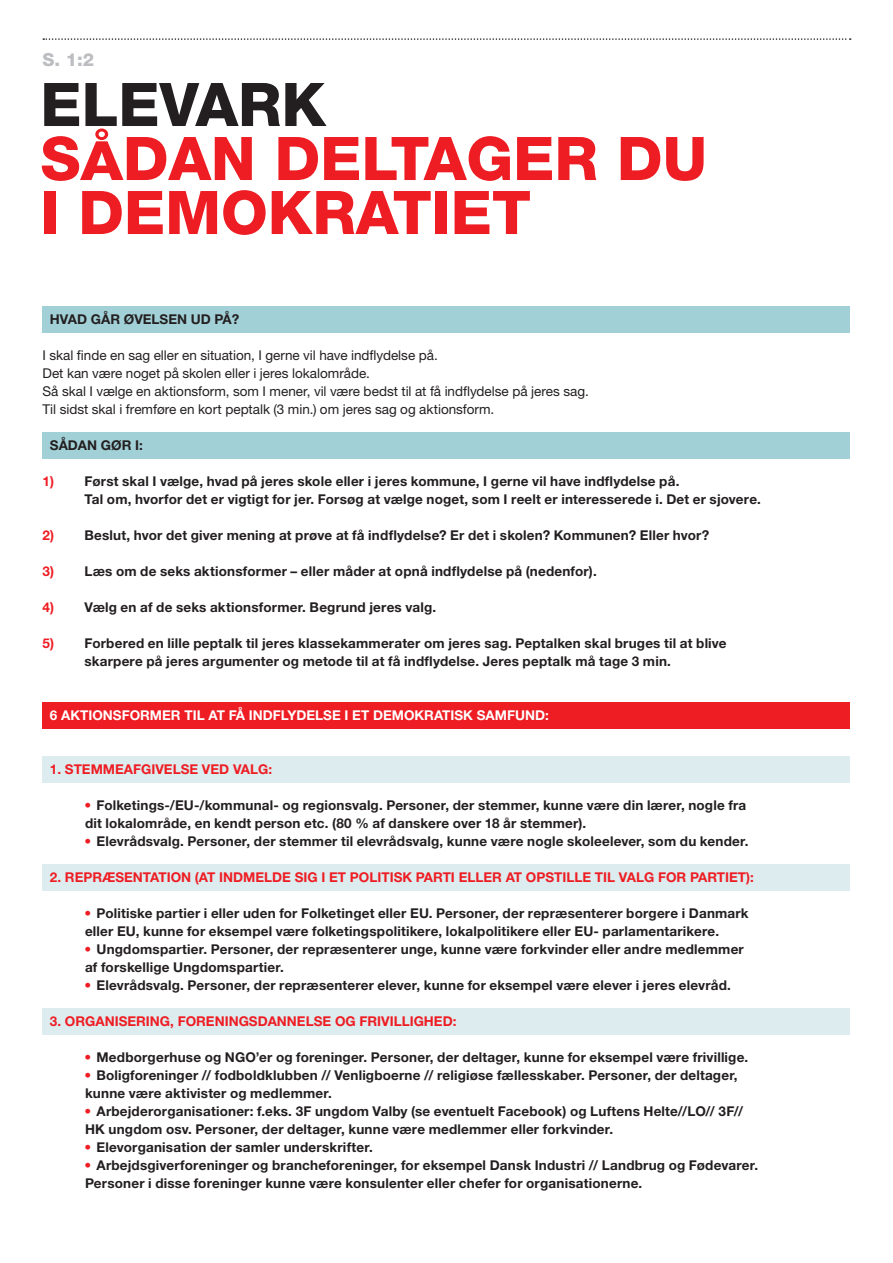
<style>
.page{position:relative;width:893px;height:1263px;background:#fff}
.page>*{position:absolute;margin:0;border:0;box-sizing:border-box;transform-origin:0 0}
.t1{font:800 60.15px/54px "Helvetica Neue LT Std";color:#ee1d23}
.t2{font:800 18px "Helvetica Neue LT Std";color:#bcbdc0}
.t3{font:700 13.5px/18px "Helvetica Neue LT Std";letter-spacing:.01em;color:#231f20}
.t4{font:13.5px/18px "Helvetica Neue LT Std";color:#231f20}
.t5{font:700 13.5px "Helvetica Neue LT Std";color:#ee1d23}
.t6{font:700 13.5px "Helvetica Neue LT Std";color:#fff}
.s1{color:#231f20}
.s2{font-size:54.15px}
.s3{color:#ee1d23}
</style>
<div class="page">
<svg style="left:43px;top:38px;width:808px;height:2px"></svg>
<div style="left:43px;top:306px;width:807px;height:26px;background:#a2d0d7"></div>
<div style="left:43px;top:432px;width:807px;height:26px;background:#a2d0d7"></div>
<div style="left:43px;top:756px;width:807px;height:26px;background:#dcecef"></div>
<div style="left:43px;top:864px;width:807px;height:26px;background:#dcecef"></div>
<div style="left:43px;top:1008px;width:807px;height:26px;background:#dcecef"></div>
<div style="left:43px;top:702px;width:807px;height:26px;background:#ee1d23"></div>
<h2 class="t2" style="left:43px;top:49px;width:53px">S. 1:2</h2>
<h1 class="t1" style="left:40px;top:77px;width:668px"><span class="s1">ELEVARK<br></span>S<span class="s2">Å</span>DAN DELTAGER DU<br>I DEMOKRATIET</h1>
<p class="t3" style="left:50px;top:310px;width:191px">Hvad går øvelsen ud på?</p>
<p class="t4" style="left:43px;top:346px;width:548px">I skal finde en sag eller en situation, I gerne vil have indflydelse på.<br>Det kan være noget på skolen eller i jeres lokalområde.<br>Så skal I vælge en aktionsform, som I mener, vil være bedst til at få indflydelse på jeres sag.<br>Til sidst skal i fremføre en kort peptalk (3 min.) om jeres sag og aktionsform.</p>
<p class="t3" style="left:50px;top:436px;width:95px">Sådan gør I:</p>
<p class="t3" style="left:85px;top:472px;width:678px;text-indent:-42px"><span class="s3">1)</span> Først skal I vælge, hvad på jeres skole eller i jeres kommune, I gerne vil have indflydelse på.<br>Tal om, hvorfor det er vigtigt for jer. Forsøg at vælge noget, som I reelt er interesserede i. Det er sjovere.</p>
<p class="t3" style="left:43px;top:526px;width:668px"><span class="s3">2)</span> Beslut, hvor det giver mening at prøve at få indflydelse? Er det i skolen? Kommunen? Eller hvor?</p>
<p class="t3" style="left:43px;top:562px;width:556px"><span class="s3">3)</span> Læs om de seks aktionsformer – eller måder at opnå indflydelse på (nedenfor).</p>
<p class="t3" style="left:43px;top:598px;width:395px"><span class="s3">4)</span> Vælg en af de seks aktionsformer. Begrund jeres valg.</p>
<p class="t3" style="left:85px;top:634px;width:644px;text-indent:-42px"><span class="s3">5)</span> Forbered en lille peptalk til jeres klassekammerater om jeres sag. Peptalken skal bruges til at blive skarpere på jeres argumenter og metode til at få indflydelse. Jeres peptalk må tage 3 min.</p>
<p class="t6" style="left:50px;top:707px;width:30px">6 aktio</p>
<p class="t6" style="left:103px;top:707px;width:301px">nsformer ti l at få indflydelse i et demok</p>
<p class="t6" style="left:424px;top:707px;width:126px">ratisk samfund:</p>
<p class="t5" style="left:50px;top:761px;width:224px">1. Stemm eafgivelse ved valg:</p>
<p class="t3" style="left:85px;top:796px;width:663px"><span class="s3">•</span> Folketings-/EU -/kommunal- og regionsvalg. Personer, der stemmer, kunne være din lærer, nogle fra dit lokalområde, en kendt person etc. (80 % af danskere over 18 år stemmer).</p>
<p class="t3" style="left:85px;top:832px;width:665px"><span class="s3">•</span> Elevrådsvalg. Personer, der stemmer til elevrådsvalg, kunne være nogle skoleelever, som du kender.</p>
<p class="t5" style="left:50px;top:869px;width:705px">2. Repræsentation (at indmelde sig i et politisk parti eller at opsti lle ti l valg for parti et):</p>
<p class="t3" style="left:85px;top:904px;width:666px"><span class="s3">•</span> Politiske partier i eller uden for Folketinget eller EU. Personer, der repræsenterer borgere i Danmark eller EU, kunne for eksempel være folketingspolitikere, lokalpolitikere eller EU - parlamentarikere.</p>
<p class="t3" style="left:84px;top:940px;width:661px"><span class="s3">•</span> U ngdomspartier. Personer, der repræsenterer unge, kunne være forkvinder eller andre medlemmer af forskellige Ungdomspartier.</p>
<p class="t3" style="left:84px;top:976px;width:648px"><span class="s3">•</span> Elevrådsvalg. Personer, der repræsenterer elever, kunne for eksempel være elever i jeres elevråd.</p>
<p class="t5" style="left:50px;top:1013px;width:408px">3. Organisering, foreningsdannelse og frivillighed:</p>
<p class="t3" style="left:84px;top:1048px;width:665px"><span class="s3">•</span> Medborgerhuse og NGO’er og foreninger. Personer, der deltager, kunne for eksempel være frivillige.</p>
<p class="t3" style="left:84px;top:1066px;width:655px"><span class="s3">•</span> Boligforeninger // fodboldklubben // Venligboerne // religiøse fællesskaber. Personer, der deltager, kunne være aktivister og medlemmer.</p>
<p class="t3" style="left:84px;top:1102px;width:660px"><span class="s3">•</span> Arbejderorganisationer: f.eks. 3F ungdom Valby (se eventuelt Facebook) og Luftens Helte//LO// 3F//<br>HK ungdom osv. Personer, der deltager, kunne være medlemmer eller forkvinder.</p>
<p class="t3" style="left:84px;top:1138px;width:290px"><span class="s3">•</span> Elevorganisation der samler underskrifter.</p>
<p class="t3" style="left:84px;top:1156px;width:675px"><span class="s3">•</span> Arbejdsgiverforeninger og brancheforeninger, for eksempel Dansk Industri // Landbrug og Fødevarer.<br>Personer i disse foreninger kunne være konsulenter eller chefer for organisationerne.</p>
</div>
